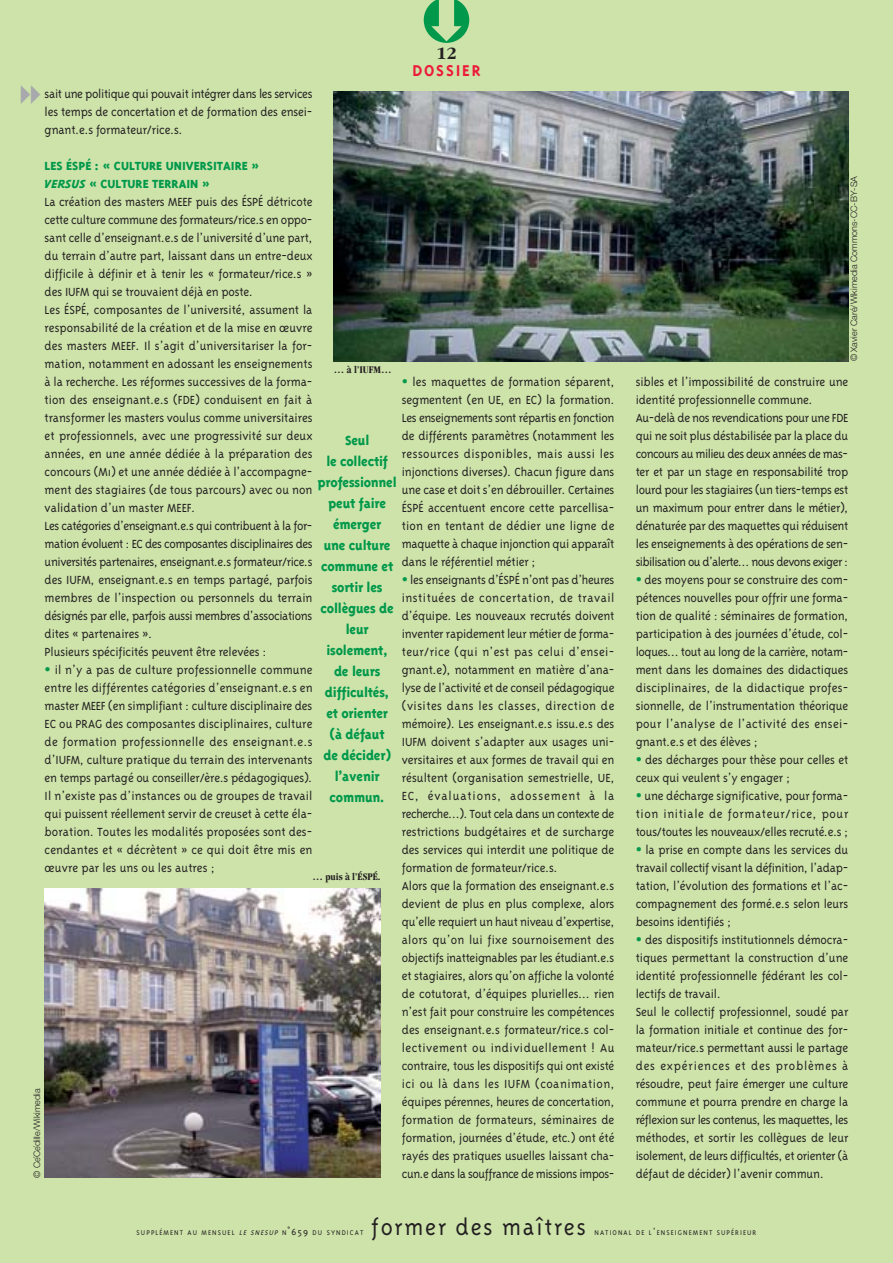
<style>
.page{position:relative;width:893px;height:1263px;background:#cde3aa}
.page>*{position:absolute;margin:0;border:0;box-sizing:border-box;transform-origin:0 0}
.t1{font:300 25.5px "Triplex";letter-spacing:.07em;color:#231f20}
.t2{font:700 18px "Triplex";letter-spacing:.1em;color:#ed1a3a}
.t3{font:700 18px "Garamond";color:#231f20}
.t4{font:800 15px/21px "Triplex";letter-spacing:-.015em;color:#00984a;text-align:center;scale:.95 1}
.t5{font:300 13.5px/18px "Triplex";letter-spacing:-.01em;color:#231f20;text-align:justify}
.t6{font:700 condensed 10.5px "Garamond";color:#231f20}
.t7{font:300 9px "Helvetica Neue";color:#231f20}
.t8{font:300 7.8px "Triplex";letter-spacing:.135em;color:#231f20}
.s1{font-weight:800;color:#00984a}
.s2{font-weight:800;font-style:italic;color:#00984a}
.s3{font-weight:700;font-size:19.5px;color:#00984a}
.s4{font-style:italic}
.s5{font-size:10.5px}
</style>
<div class="page">
<img style="left:334px;top:91px;width:514px;height:270px">
<img style="left:45px;top:888px;width:336px;height:290px">
<p class="t3" style="left:436px;top:47px;width:22px">12</p>
<p class="t2" style="left:412px;top:63px;width:70px">DOSSIER</p>
<p class="t5" style="left:45px;top:86px;width:269px">sait une politique qui pouvait intégrer dans les services les temps de concertation et de formation des ensei&shy;gnant.e.s formateur/rice.s.</p>
<p class="t5" style="left:45px;top:158px;width:269px;text-align:left"><span class="s1">LES ÉSPÉ : « CULTURE UNIVERSITAIRE »<br></span><span class="s2">VERSUS</span> <span class="s1">« CULTURE TERRAIN »<br></span>La création des masters MEEF puis des ÉSPÉ détricote cette culture commune des formateurs/rice.s en oppo&shy;sant celle d’enseignant.e.s de l’université d’une part, du terrain d’autre part, laissant dans un entre-deux difficile à définir et à tenir les « formateur/rice.s » des IUFM qui se trouvaient déjà en poste.<br>Les ÉSPÉ, composantes de l’université, assument la responsabilité de la création et de la mise en œuvre des masters MEEF. Il s’agit d’universitariser la for&shy;mation, notamment en adossant les enseignements à la recherche. Les réformes successives de la forma&shy;tion des enseignant.e.s (FDE) conduisent en fait à transformer les masters voulus comme universitaires et professionnels, avec une progressivité sur deux années, en une année dédiée à la préparation des concours (M1) et une année dédiée à l’accompagne&shy;ment des stagiaires (de tous parcours) avec ou non validation d’un master MEEF.<br>Les catégories d’enseignant.e.s qui contribuent à la for&shy;mation évoluent : EC des composantes disciplinaires des universités partenaires, enseignant.e.s formateur/rice.s des IUFM, enseignant.e.s en temps partagé, parfois membres de l’inspection ou personnels du terrain désignés par elle, parfois aussi membres d’associations dites « partenaires ».<br>Plusieurs spécificités peuvent être relevées :</p>
<p class="t5" style="left:45px;top:662px;width:269px"><span class="s3">•</span> il n’y a pas de culture professionnelle commune entre les différentes catégories d’enseignant.e.s en master MEEF (en simplifiant : culture disciplinaire des EC ou PRAG des composantes disciplinaires, culture de formation professionnelle des enseignant.e.s d’IUFM, culture pratique du terrain des intervenants en temps partagé ou conseiller/ère.s pédagogiques).<br>Il n’existe pas d’instances ou de groupes de travail qui puissent réellement servir de creuset à cette éla&shy;boration. Toutes les modalités proposées sont des&shy;cendantes et « décrètent » ce qui doit être mis en œuvre par les uns ou les autres ;</p>
<p class="t6" style="left:334px;top:366px;width:59px">… à l’IUFM…</p>
<p class="t5" style="left:402px;top:374px;width:214px"><span class="s3">•</span> les maquettes de formation séparent, segmentent (en UE, en EC) la formation.<br>Les enseignements sont répartis en fonction de différents paramètres (notamment les ressources disponibles, mais aussi les injonctions diverses). Chacun figure dans une case et doit s’en débrouiller. Certaines ÉSPÉ accentuent encore cette parcellisa&shy;tion en tentant de dédier une ligne de maquette à chaque injonction qui apparaît dans le référentiel métier ;</p>
<p class="t5" style="left:402px;top:572px;width:214px;text-align:left"><span class="s3">•</span> les enseignants d’ÉSPÉ n’ont pas d’heures instituées de concertation, de travail d’équipe. Les nouveaux recrutés doivent inventer rapidement leur métier de forma&shy;teur/rice (qui n’est pas celui d’ensei&shy;gnant.e), notamment en matière d’ana&shy;lyse de l’activité et de conseil pédagogique (visites dans les classes, direction de mémoire). Les enseignant.e.s issu.e.s des IUFM doivent s’adapter aux usages uni&shy;versitaires et aux formes de travail qui en résultent (organisation semestrielle, UE, EC, évaluations, adossement à la recherche…). Tout cela dans un contexte de restrictions budgétaires et de surcharge des services qui interdit une politique de formation de formateur/rice.s.<br>Alors que la formation des enseignant.e.s devient de plus en plus complexe, alors qu’elle requiert un haut niveau d’expertise, alors qu’on lui fixe sournoisement des objectifs inatteignables par les étudiant.e.s et stagiaires, alors qu’on affiche la volonté de cotutorat, d’équipes plurielles… rien n’est fait pour construire les compétences des enseignant.e.s formateur/rice.s col&shy;lectivement ou individuellement ! Au contraire, tous les dispositifs qui ont existé ici ou là dans les IUFM (coanimation, équipes pérennes, heures de concertation, formation de formateurs, séminaires de formation, journées d’étude, etc.) ont été rayés des pratiques usuelles laissant cha&shy;cun.e dans la souffrance de missions impos-</p>
<p class="t4" style="left:318px;top:431px;width:85px">Seul<br>le collectif professionnel peut faire émerger<br>une culture commune et sortir les collègues de leur isolement, de leurs difficultés, et orienter<br>(à défaut<br>de décider) l’avenir commun.</p>
<p class="t6" style="left:313px;top:872px;width:70px">… puis à l’ÉSPÉ.</p>
<p class="t7" style="left:32px;top:1178px;width:91px;rotate:-90deg">© CéCédille/Wikimedia</p>
<p class="t7" style="left:849px;top:361px;width:187px;rotate:-90deg">© Xavier Caré/Wikimedia Commons-CC-BY-SA</p>
<p class="t5" style="left:636px;top:374px;width:214px;text-align:left">sibles et l’impossibilité de construire une identité professionnelle commune.<br>Au-delà de nos revendications pour une FDE qui ne soit plus déstabilisée par la place du concours au milieu des deux années de mas&shy;ter et par un stage en responsabilité trop lourd pour les stagiaires (un tiers-temps est un maximum pour entrer dans le métier), dénaturée par des maquettes qui réduisent les enseignements à des opérations de sen&shy;sibilisation ou d’alerte… nous devons exiger :</p>
<p class="t5" style="left:636px;top:572px;width:214px"><span class="s3">•</span> des moyens pour se construire des com&shy;pétences nouvelles pour offrir une forma&shy;tion de qualité : séminaires de formation, participation à des journées d’étude, col&shy;loques… tout au long de la carrière, notam&shy;ment dans les domaines des didactiques disciplinaires, de la didactique profes&shy;sionnelle, de l’instrumentation théorique pour l’analyse de l’activité des ensei&shy;gnant.e.s et des élèves ;</p>
<p class="t5" style="left:636px;top:752px;width:214px"><span class="s3">•</span> des décharges pour thèse pour celles et ceux qui veulent s’y engager ;</p>
<p class="t5" style="left:636px;top:788px;width:214px"><span class="s3">•</span> une décharge significative, pour forma&shy;tion initiale de formateur/rice, pour tous/toutes les nouveaux/elles recruté.e.s ;</p>
<p class="t5" style="left:636px;top:842px;width:214px"><span class="s3">•</span> la prise en compte dans les services du travail collectif visant la définition, l’adap&shy;tation, l’évolution des formations et l’ac&shy;compagnement des formé.e.s selon leurs besoins identifiés ;</p>
<p class="t5" style="left:636px;top:932px;width:214px;text-align:left"><span class="s3">•</span> des dispositifs institutionnels démocra&shy;tiques permettant la construction d’une identité professionnelle fédérant les col&shy;lectifs de travail.<br>Seul le collectif professionnel, soudé par la formation initiale et continue des for&shy;mateur/rice.s permettant aussi le partage des expériences et des problèmes à résoudre, peut faire émerger une culture commune et pourra prendre en charge la réflexion sur les contenus, les maquettes, les méthodes, et sortir les collègues de leur isolement, de leurs difficultés, et orienter (à défaut de décider) l’avenir commun.</p>
<p class="t8" style="left:137px;top:1230px;width:228px">SUPPLÉMENT AU MENSUEL <span class="s4">LE SNESUP</span> N<span class="s5">˚659</span> DU SYNDICAT</p>
<p class="t1" style="left:371px;top:1218px;width:216px">former des maîtres</p>
<p class="t8" style="left:594px;top:1230px;width:163px">NATIONAL DE L<span class="s5">’</span>ENSEIGNEMENT SUPÉRIEUR</p>
</div>
